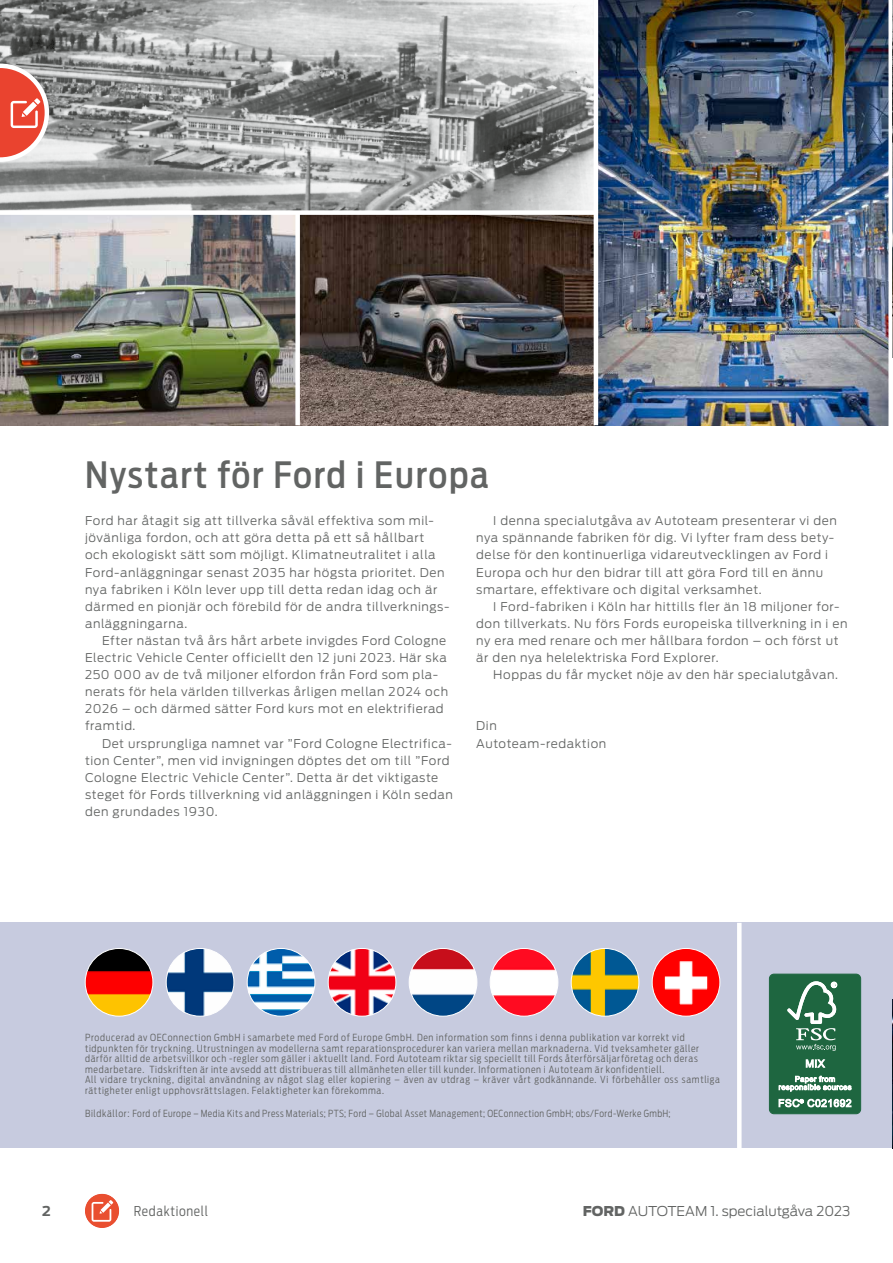
<style>
.page{position:relative;width:893px;height:1263px;background:#fff}
.page>*{position:absolute;margin:0;border:0;box-sizing:border-box;transform-origin:0 0}
.t1{font:500 36px "Ford Antenna Cond";letter-spacing:.05em;color:#626463}
.t2{font:300 13.5px "Ford Antenna";color:#626463}
.t3{font:300 13.5px "Ford Antenna Cond";letter-spacing:.05em;color:#626463}
.t4{font:700 13.5px "Ford Antenna";color:#626463}
.t5{font:300 12px/17.1px "Ford Antenna";letter-spacing:.05em;color:#626463}
.t6{font:300 9.75px/10.5px "Ford Antenna Cond";letter-spacing:.065em;color:#626463}
.s1{font-weight:900}
</style>
<div class="page">
<img style="left:0;top:0;width:594px;height:425px">
<svg style="left:300px;top:215px;width:294px;height:210px;background:#4b413c"></svg>
<img style="left:598px;top:0;width:290px;height:425px">
<div style="left:0;top:210px;width:596px;height:5px;background:#fff"></div>
<div style="left:295px;top:213px;width:5px;height:212px;background:#fff"></div>
<img style="left:892px;top:0;width:1px;height:176px">
<hr style="left:892px;top:179px;width:1px;height:178px;background:#cfd0d0">
<svg style="left:0;top:64px;width:49px;height:98px"></svg>
<div style="left:0;top:923px;width:893px;height:225px;background:#c7cbdf"></div>
<div style="left:737px;top:923px;width:5px;height:225px;background:#fff"></div>
<img style="left:166px;top:948px;width:68px;height:68px;border-radius:34px">
<div style="left:166px;top:948px;width:68px;height:68px;border:1px solid #fff;border-radius:50%"></div>
<img style="left:247px;top:948px;width:68px;height:68px;border-radius:34px">
<div style="left:247px;top:948px;width:68px;height:68px;border:1px solid #fff;border-radius:50%"></div>
<img style="left:328px;top:948px;width:68px;height:68px;border-radius:34px">
<div style="left:328px;top:948px;width:68px;height:68px;border:1px solid #fff;border-radius:50%"></div>
<img style="left:409px;top:948px;width:68px;height:68px;border-radius:34px">
<div style="left:409px;top:948px;width:68px;height:68px;border:1px solid #fff;border-radius:50%"></div>
<img style="left:490px;top:948px;width:68px;height:68px;border-radius:34px">
<div style="left:490px;top:948px;width:68px;height:68px;border:1px solid #fff;border-radius:50%"></div>
<img style="left:571px;top:948px;width:68px;height:68px;border-radius:34px">
<div style="left:571px;top:948px;width:68px;height:68px;border:1px solid #fff;border-radius:50%"></div>
<img style="left:652px;top:948px;width:68px;height:68px;border-radius:34px">
<div style="left:652px;top:948px;width:68px;height:68px;border:1px solid #fff;border-radius:50%"></div>
<img style="left:85px;top:948px;width:68px;height:68px;border-radius:33px">
<div style="left:85px;top:948px;width:68px;height:68px;border:1px solid #fff;border-radius:50%"></div>
<img style="left:892px;top:999px;width:1px;height:149px">
<div style="left:769px;top:974px;width:92px;height:140px;background:#1e6640;border-radius:5px"></div>
<div style="left:769px;top:974px;width:92px;height:140px;border:1px solid #1e6640;border-radius:5px"></div>
<svg style="left:787px;top:981px;width:50px;height:70px"></svg>
<svg style="left:806px;top:1059px;width:19px;height:9px"></svg>
<svg style="left:779px;top:1076px;width:73px;height:15px"></svg>
<svg style="left:779px;top:1099px;width:72px;height:8px"></svg>
<div style="left:85px;top:1194px;width:34px;height:34px;background:#e94f30;border-radius:50%"></div>
<svg style="left:92px;top:1200px;width:21px;height:22px"></svg>
<h1 class="t1" style="left:85px;top:444px;width:405px">Nystart för Ford i Europa</h1>
<p class="t5" style="left:85px;top:511px;width:366px">Ford har åtagit sig att tillverka såväl effektiva som mil&shy;jövänliga fordon, och att göra detta på ett så hållbart och ekologiskt sätt som möjligt. Klimatneutralitet i alla Ford-anläggningar senast 2035 har högsta prioritet. Den nya fabriken i Köln lever upp till detta redan idag och är därmed en pionjär och förebild för de andra tillverknings&shy;anläggningarna.</p>
<p class="t5" style="left:85px;top:631px;width:365px;text-indent:17px">Efter nästan två års hårt arbete invigdes Ford Cologne Electric Vehicle Center officiellt den 12 juni 2023. Här ska 250 000 av de två miljoner elfordon från Ford som pla&shy;nerats för hela världen tillverkas årligen mellan 2024 och 2026 – och därmed sätter Ford kurs mot en elektrifierad framtid.</p>
<p class="t5" style="left:85px;top:733px;width:369px;text-indent:17px">Det ursprungliga namnet var ”Ford Cologne Electrifica&shy;tion Center”, men vid invigningen döptes det om till ”Ford Cologne Electric Vehicle Center”. Detta är det viktigaste steget för Fords tillverkning vid anläggningen i Köln sedan den grundades 1930.</p>
<p class="t5" style="left:476px;top:511px;width:362px;text-indent:17px">I denna specialutgåva av Autoteam presenterar vi den nya spännande fabriken för dig. Vi lyfter fram dess bety&shy;delse för den kontinuerliga vidareutvecklingen av Ford i Europa och hur den bidrar till att göra Ford till en ännu smartare, effektivare och digital verksamhet.</p>
<p class="t5" style="left:476px;top:596px;width:373px;text-indent:17px">I Ford-fabriken i Köln har hittills fler än 18 miljoner for&shy;don tillverkats. Nu förs Fords europeiska tillverkning in i en ny era med renare och mer hållbara fordon – och först ut är den nya helelektriska Ford Explorer.</p>
<p class="t5" style="left:493px;top:665px;width:346px">Hoppas du får mycket nöje av den här specialutgåvan.</p>
<p class="t5" style="left:476px;top:716px;width:132px">Din<br>Autoteam-redaktion</p>
<p class="t6" style="left:85px;top:1031px;width:636px">Producerad av OEConnection GmbH i samarbete med Ford of Europe GmbH. Den information som finns i denna publikation var korrekt vid tidpunkten för tryckning. Utrustningen av modellerna samt reparationsprocedurer kan variera mellan marknaderna. Vid tveksamheter gäller därför alltid de arbetsvillkor och -regler som gäller i aktuellt land. Ford Autoteam riktar sig speciellt till Fords återförsäljarföretag och deras medarbetare. Tidskriften är inte avsedd att distribueras till allmänheten eller till kunder. Informationen i Autoteam är konfidentiell.<br>All vidare tryckning, digital användning av något slag eller kopiering – även av utdrag – kräver vårt godkännande. Vi förbehåller oss samtliga rättigheter enligt upphovsrättslagen. Felaktigheter kan förekomma.</p>
<p class="t6" style="left:85px;top:1107px;width:587px">Bildkällor: Ford of Europe – Media Kits and Press Materials; PTS; Ford – Global Asset Management; OEConnection GmbH; obs/Ford-Werke GmbH;</p>
<p class="t4" style="left:42px;top:1199px;width:10px">2</p>
<p class="t3" style="left:134px;top:1200px;width:76px">Redaktionell</p>
<p class="t2" style="left:583px;top:1200px;width:269px"><span class="s1">FORD</span> AUTOTEAM 1. specialutgåva 2023</p>
</div>
